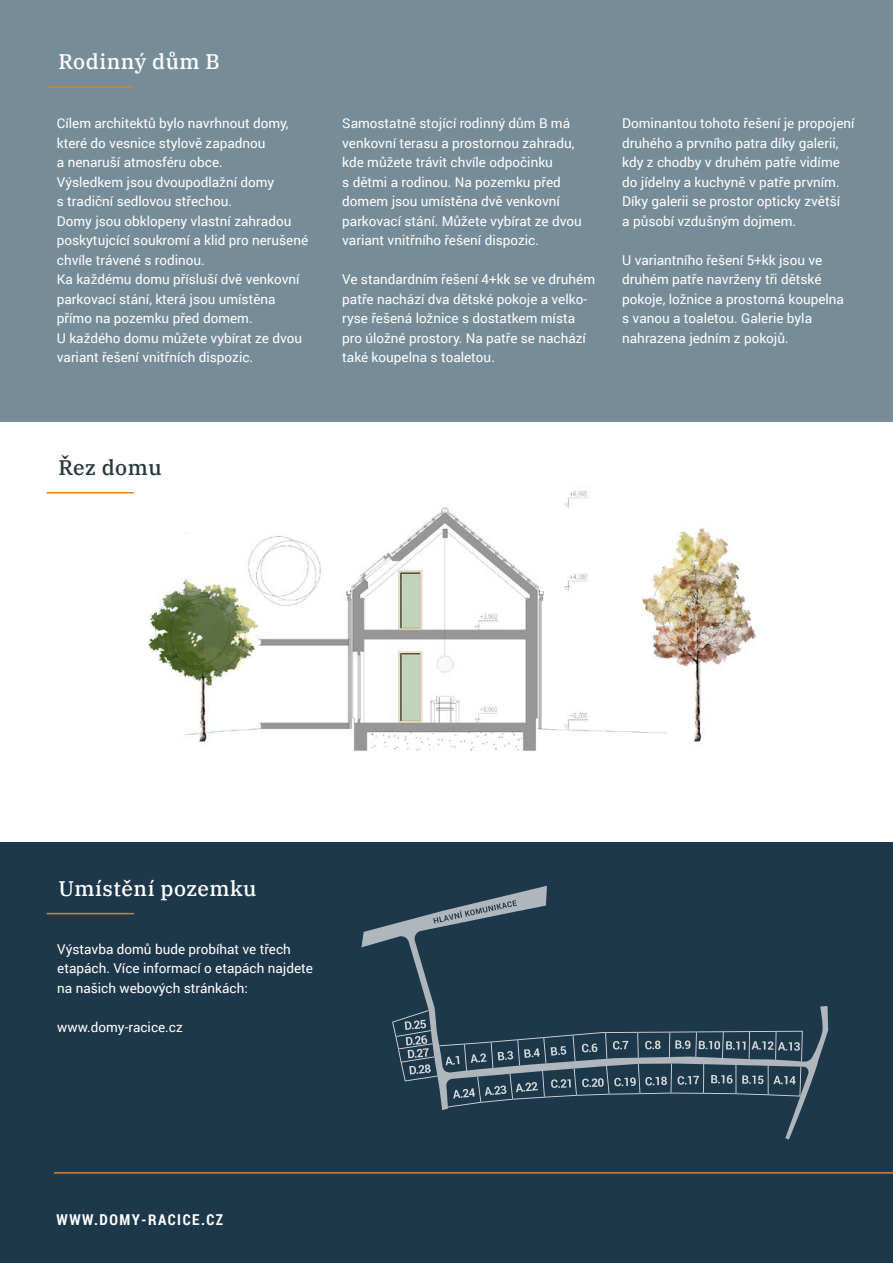
<style>
.page{position:relative;width:893px;height:1263px;background:#fff}
.page>*{position:absolute;margin:0;border:0;box-sizing:border-box;transform-origin:0 0}
.t1{font:500 21px "IBM Plex Serif";letter-spacing:.025em;color:#fff}
.t2{font:500 21px "IBM Plex Serif";letter-spacing:.025em;color:#29363b}
.t3{font:700 15px "Roboto Condensed";letter-spacing:.1em;color:#fff}
.t4{font:13.5px/19.5px "Roboto";color:#fff}
</style>
<div class="page">
<img style="left:102px;top:490px;width:655px;height:262px">
<div style="left:0;top:842px;width:893px;height:421px;background:#1e384b"></div>
<hr style="left:54px;top:1172px;width:839px;height:1px;background:#de811e">
<div style="left:0;top:0;width:893px;height:421px;background:#768d99"></div>
<hr style="left:47px;top:913px;width:87px;height:1px;background:#de811e">
<hr style="left:47px;top:492px;width:87px;height:1px;background:#de811e">
<svg style="left:361px;top:886px;width:467px;height:254px"></svg>
<svg style="left:433px;top:900px;width:84px;height:23px"></svg>
<svg style="left:392px;top:1010px;width:411px;height:97px"></svg>
<hr style="left:47px;top:86px;width:87px;height:2px;background:#de811e">
<h1 class="t1" style="left:58px;top:45px;width:163px">Rodinný dům B</h1>
<p class="t4" style="left:57px;top:113px;width:253px">Cílem architektů bylo navrhnout domy, které do vesnice stylově zapadnou<br>a nenaruší atmosféru obce.<br>Výsledkem jsou dvoupodlažní domy<br>s tradiční sedlovou střechou.<br>Domy jsou obklopeny vlastní zahradou poskytujcící soukromí a klid pro nerušené chvíle trávené s rodinou.<br>Ka každému domu přísluší dvě venkovní parkovací stání, která jsou umístěna přímo na pozemku před domem.<br>U každého domu můžete vybírat ze dvou variant řešení vnitřních dispozic.</p>
<p class="t4" style="left:342px;top:113px;width:241px">Samostatně stojící rodinný dům B má venkovní terasu a prostornou zahradu, kde můžete trávit chvíle odpočinku<br>s dětmi a rodinou. Na pozemku před domem jsou umístěna dvě venkovní parkovací stání. Můžete vybírat ze dvou variant vnitřního řešení dispozic.</p>
<p class="t4" style="left:342px;top:269px;width:254px">Ve standardním řešení 4+kk se ve druhém patře nachází dva dětské pokoje a velko&shy;ryse řešená ložnice s dostatkem místa pro úložné prostory. Na patře se nachází také koupelna s toaletou.</p>
<p class="t4" style="left:622px;top:113px;width:234px">Dominantou tohoto řešení je propojení druhého a prvního patra díky galerii, kdy z chodby v druhém patře vidíme do jídelny a kuchyně v patře prvním.<br>Díky galerii se prostor opticky zvětší<br>a působí vzdušným dojmem.</p>
<p class="t4" style="left:622px;top:250px;width:223px">U variantního řešení 5+kk jsou ve druhém patře navrženy tři dětské pokoje, ložnice a prostorná koupelna s vanou a toaletou. Galerie byla nahrazena jedním z pokojů.</p>
<h1 class="t2" style="left:58px;top:451px;width:105px">Řez domu</h1>
<h1 class="t1" style="left:58px;top:872px;width:199px">Umístění pozemku</h1>
<p class="t4" style="left:57px;top:939px;width:257px">Výstavba domů bude probíhat ve třech etapách. Více informací o etapách najdete na našich webových stránkách:</p>
<p class="t4" style="left:57px;top:1017px;width:127px">www.domy-racice.cz</p>
<p class="t3" style="left:57px;top:1208px;width:168px">WWW.DOMY-RACICE.CZ</p>
</div>
